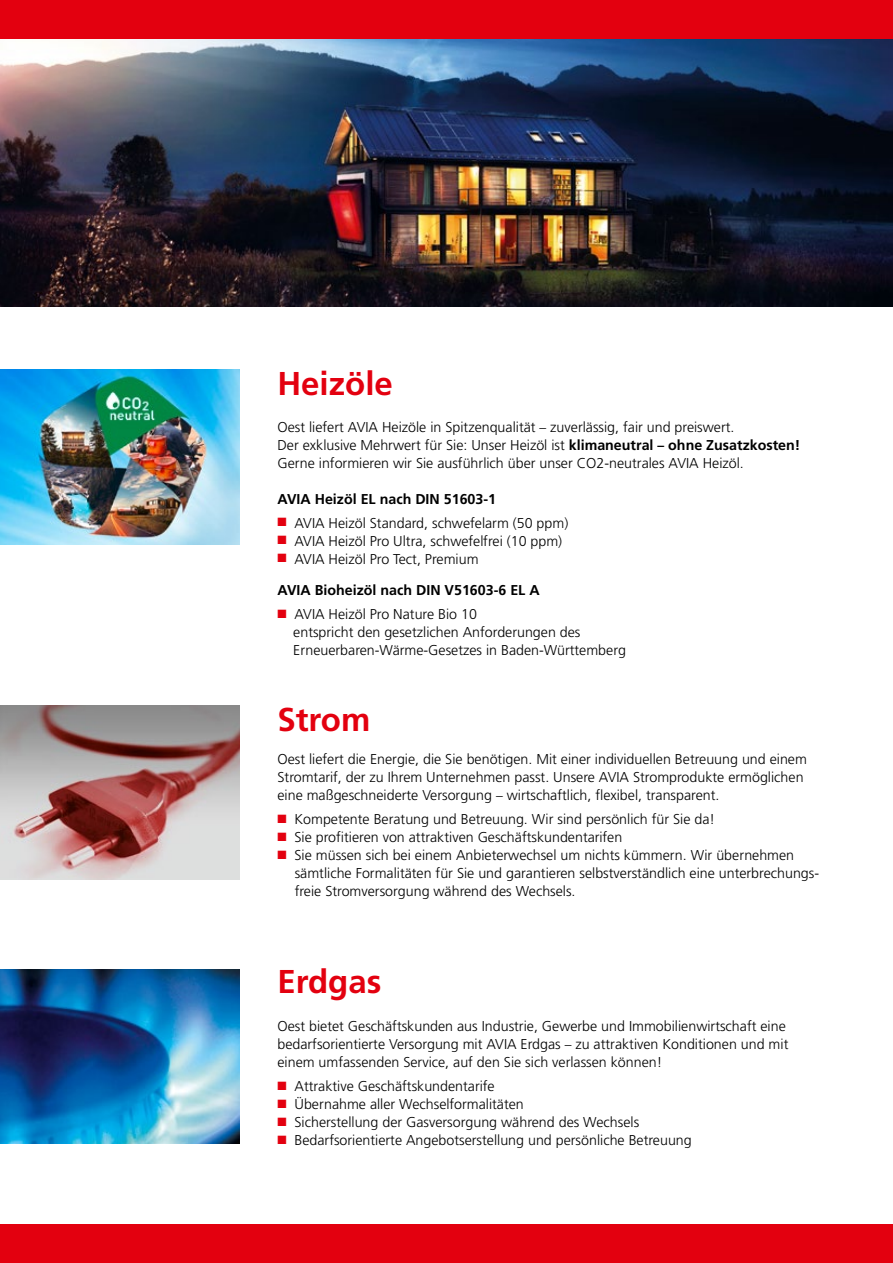
<style>
.page{position:relative;width:893px;height:1263px;background:#fff}
.page>*{position:absolute;margin:0;border:0;box-sizing:border-box;transform-origin:0 0}
.t1{font:700 33px "Frutiger LT Pro";color:#e3000f}
.t2{font:300 14.25px/18px "Frutiger LT Pro";color:#000}
.t3{font:700 14.25px "Frutiger LT Pro";color:#000}
.s1{font-size:13.5px}
.s2{font-weight:700}
.s3{font-weight:700;font-size:13.5px}
.s4{color:#e3000f}
</style>
<div class="page">
<img style="left:0;top:38px;width:893px;height:268px">
<div style="left:0;top:1225px;width:893px;height:38px;background:#e3000f"></div>
<div style="left:0;top:0;width:893px;height:38px;background:#e3000f"></div>
<img style="left:0;top:370px;width:239px;height:174px">
<img style="left:0;top:706px;width:239px;height:173px">
<img style="left:0;top:969px;width:239px;height:175px">
<h1 class="t1" style="left:277px;top:364px;width:117px">Heizöle</h1>
<p class="t2" style="left:277px;top:418px;width:524px">Oest liefert AVIA Heizöle in Spitzenqualität <span class="s1">–</span> zuverlässig, fair und preiswert.<br>Der exklusive Mehrwert für Sie: Unser Heizöl ist <span class="s2">klimaneutral</span> <span class="s3">–</span> <span class="s2">ohne Zusatzkosten!<br></span>Gerne informieren wir Sie ausführlich über unser CO2-neutrales AVIA Heizöl.</p>
<p class="t3" style="left:277px;top:490px;width:220px">AVIA Heizöl EL nach DIN 51603-1</p>
<p class="t2" style="left:277px;top:514px;width:292px"><span class="s4">■</span> AVIA Heizöl Standard, schwefelarm (50 ppm)</p>
<p class="t2" style="left:277px;top:532px;width:286px"><span class="s4">■</span> AVIA Heizöl Pro Ultra, schwefelfrei (10 ppm)</p>
<p class="t2" style="left:277px;top:550px;width:203px"><span class="s4">■</span> AVIA Heizöl Pro Tect, Premium</p>
<p class="t3" style="left:277px;top:582px;width:264px">AVIA Bioheizöl nach DIN V51603-6 EL A</p>
<p class="t2" style="left:293px;top:605px;width:334px;text-indent:-16px"><span class="s4">■</span> AVIA Heizöl Pro Nature Bio 10<br>entspricht den gesetzlichen Anforderungen des<br>Erneuerbaren-Wärme-Gesetzes in Baden-Württemberg</p>
<h1 class="t1" style="left:277px;top:699px;width:94px">Strom</h1>
<p class="t2" style="left:277px;top:751px;width:531px">Oest liefert die Energie, die Sie benötigen. Mit einer individuellen Betreuung und einem<br>Stromtarif, der zu Ihrem Unternehmen passt. Unsere AVIA Stromprodukte ermöglichen eine maßgeschneiderte Versorgung <span class="s1">–</span> wirtschaftlich, flexibel, transparent.</p>
<p class="t2" style="left:277px;top:811px;width:439px"><span class="s4">■</span> Kompetente Beratung und Betreuung. Wir sind persönlich für Sie da!</p>
<p class="t2" style="left:277px;top:829px;width:346px"><span class="s4">■</span> Sie profitieren von attraktiven Geschäftskundentarifen</p>
<p class="t2" style="left:295px;top:847px;width:526px;text-indent:-17px"><span class="s4">■</span> Sie müssen sich bei einem Anbieterwechsel um nichts kümmern. Wir übernehmen sämtliche Formalitäten für Sie und garantieren selbstverständlich eine unterbrechungs&shy;freie Stromversorgung während des Wechsels.</p>
<h1 class="t1" style="left:277px;top:962px;width:105px">Erdgas</h1>
<p class="t2" style="left:277px;top:1017px;width:512px">Oest bietet Geschäftskunden aus Industrie, Gewerbe und Immobilienwirtschaft eine bedarfsorientierte Versorgung mit AVIA Erdgas <span class="s1">–</span> zu attraktiven Konditionen und mit einem umfassenden Service, auf den Sie sich verlassen können!</p>
<p class="t2" style="left:277px;top:1077px;width:219px"><span class="s4">■</span> Attraktive Geschäftskundentarife</p>
<p class="t2" style="left:277px;top:1095px;width:248px"><span class="s4">■</span> Übernahme aller Wechselformalitäten</p>
<p class="t2" style="left:277px;top:1113px;width:363px"><span class="s4">■</span> Sicherstellung der Gasversorgung während des Wechsels</p>
<p class="t2" style="left:277px;top:1131px;width:416px"><span class="s4">■</span> Bedarfsorientierte Angebotserstellung und persönliche Betreuung</p>
</div>
